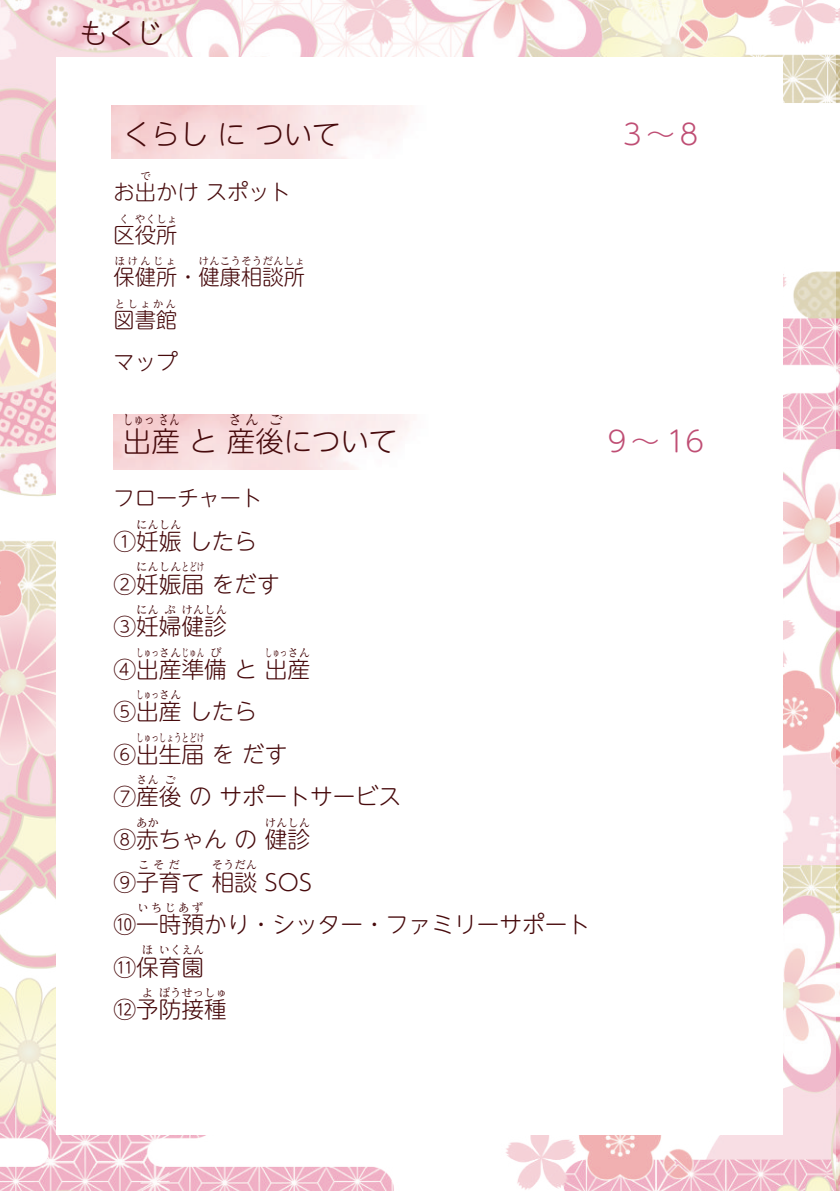
<style>
.page{position:relative;width:840px;height:1191px;background:#fff}
.page>*{position:absolute;margin:0;border:0;box-sizing:border-box;transform-origin:0 0}
.t1{font:300 28.4px "UD Shin M Go Pr 6 N";color:#470a0c}
.t2{font:300 28.4px "UD Shin M Go Pr 6 N";color:#bf4e74}
.t3{font:300 22.6px "UD Shin M Go Pr 6 N";color:#470a0c}
.t4{font:300 21.2px "UD Shin M Go Pr 6 N";color:#470a0c}
.t5{font:300 14.2px "UD Shin M Go Pr 6 N";color:#470a0c;scale:.75 1}
.t6{font:300 14.2px "UD Shin M Go Pr 6 N";color:#470a0c}
.t7{font:300 11.4px "UD Shin M Go Pr 6 N";color:#470a0c}
.t8{font:300 11.4px "UD Shin M Go Pr 6 N";color:#470a0c;scale:.67 1}
.t9{font:300 10.6px "UD Shin M Go Pr 6 N";color:#470a0c}
.s1{color:#470a0c}
</style>
<div class="page">
<img style="left:0;top:0;width:839px;height:1191px">
<div style="left:57px;top:57px;width:725px;height:1077px;background:#fff"></div>
<p class="t1" style="left:79px;top:10px;width:87px">もくじ</p>
<p class="t1" style="left:123px;top:112px;width:219px">くらし に ついて</p>
<p class="t2" style="left:617px;top:112px;width:87px">３～８</p>
<p class="t4" style="left:113px;top:175px;width:179px">お出かけ スポット</p>
<p class="t9" style="left:140px;top:167px;width:12px">で</p>
<p class="t9" style="left:119px;top:210px;width:12px">く</p>
<p class="t9" style="left:135px;top:210px;width:44px">やくしょ</p>
<p class="t4" style="left:113px;top:217px;width:65px">区役所</p>
<p class="t9" style="left:114px;top:253px;width:63px">ほけんじょ</p>
<p class="t9" style="left:198px;top:253px;width:108px">けんこうそうだんしょ</p>
<p class="t4" style="left:113px;top:260px;width:193px">保健所・健康相談所</p>
<p class="t9" style="left:114px;top:295px;width:63px">としょかん</p>
<p class="t4" style="left:113px;top:302px;width:65px">図書館</p>
<p class="t4" style="left:113px;top:345px;width:65px">マップ</p>
<p class="t5" style="left:123px;top:408px;width:77px">しゅっ さん</p>
<p class="t6" style="left:228px;top:408px;width:56px">さん ご</p>
<p class="t1" style="left:123px;top:418px;width:313px">出産 と 産後について 　</p>
<p class="t4" style="left:113px;top:481px;width:150px">フローチャート</p>
<p class="t3" style="left:113px;top:523px;width:145px">①妊娠したら</p>
<p class="t7" style="left:136px;top:515px;width:47px">にんしん</p>
<p class="t7" style="left:136px;top:558px;width:70px">にんしんとどけ</p>
<p class="t3" style="left:113px;top:566px;width:168px">②妊娠届をだす</p>
<p class="t7" style="left:136px;top:600px;width:24px">にん</p>
<p class="t7" style="left:164px;top:600px;width:13px">ぷ</p>
<p class="t7" style="left:181px;top:600px;width:47px">けんしん</p>
<p class="t3" style="left:113px;top:608px;width:115px">③妊婦健診</p>
<p class="t8" style="left:136px;top:643px;width:103px">しゅっさんじゅん</p>
<p class="t7" style="left:210px;top:643px;width:13px">び</p>
<p class="t8" style="left:265px;top:643px;width:69px">しゅっさん</p>
<p class="t3" style="left:113px;top:651px;width:198px">④出産準備と 出産</p>
<p class="t8" style="left:136px;top:685px;width:69px">しゅっさん</p>
<p class="t3" style="left:113px;top:693px;width:145px">⑤出産したら</p>
<p class="t8" style="left:136px;top:728px;width:103px">しゅっしょうとどけ</p>
<p class="t3" style="left:113px;top:736px;width:175px">⑥出生届 を だす</p>
<p class="t7" style="left:136px;top:770px;width:24px">さん</p>
<p class="t7" style="left:164px;top:770px;width:13px">ご</p>
<p class="t3" style="left:113px;top:778px;width:289px">⑦産後の サポートサービス</p>
<p class="t7" style="left:136px;top:813px;width:24px">あか</p>
<p class="t7" style="left:265px;top:813px;width:47px">けんしん</p>
<p class="t3" style="left:113px;top:821px;width:198px">⑧赤ちゃん の 健診</p>
<p class="t7" style="left:138px;top:855px;width:43px">こそだ</p>
<p class="t7" style="left:212px;top:855px;width:47px">そうだん</p>
<p class="t3" style="left:113px;top:863px;width:200px">⑨子育て 相談 SOS</p>
<p class="t2" style="left:545px;top:418px;width:159px"><span class="s1">　　</span>９～ 16</p>
<p class="t7" style="left:137px;top:898px;width:67px">いちじあず</p>
<p class="t3" style="left:113px;top:906px;width:478px">⑩一時預かり・シッター・ファミリーサポート</p>
<p class="t7" style="left:142px;top:940px;width:13px">ほ</p>
<p class="t7" style="left:159px;top:940px;width:47px">いくえん</p>
<p class="t3" style="left:113px;top:948px;width:92px">⑪保育園</p>
<p class="t7" style="left:142px;top:983px;width:13px">よ</p>
<p class="t7" style="left:159px;top:983px;width:70px">ぼうせっしゅ</p>
<p class="t3" style="left:113px;top:991px;width:115px">⑫予防接種</p>
</div>
